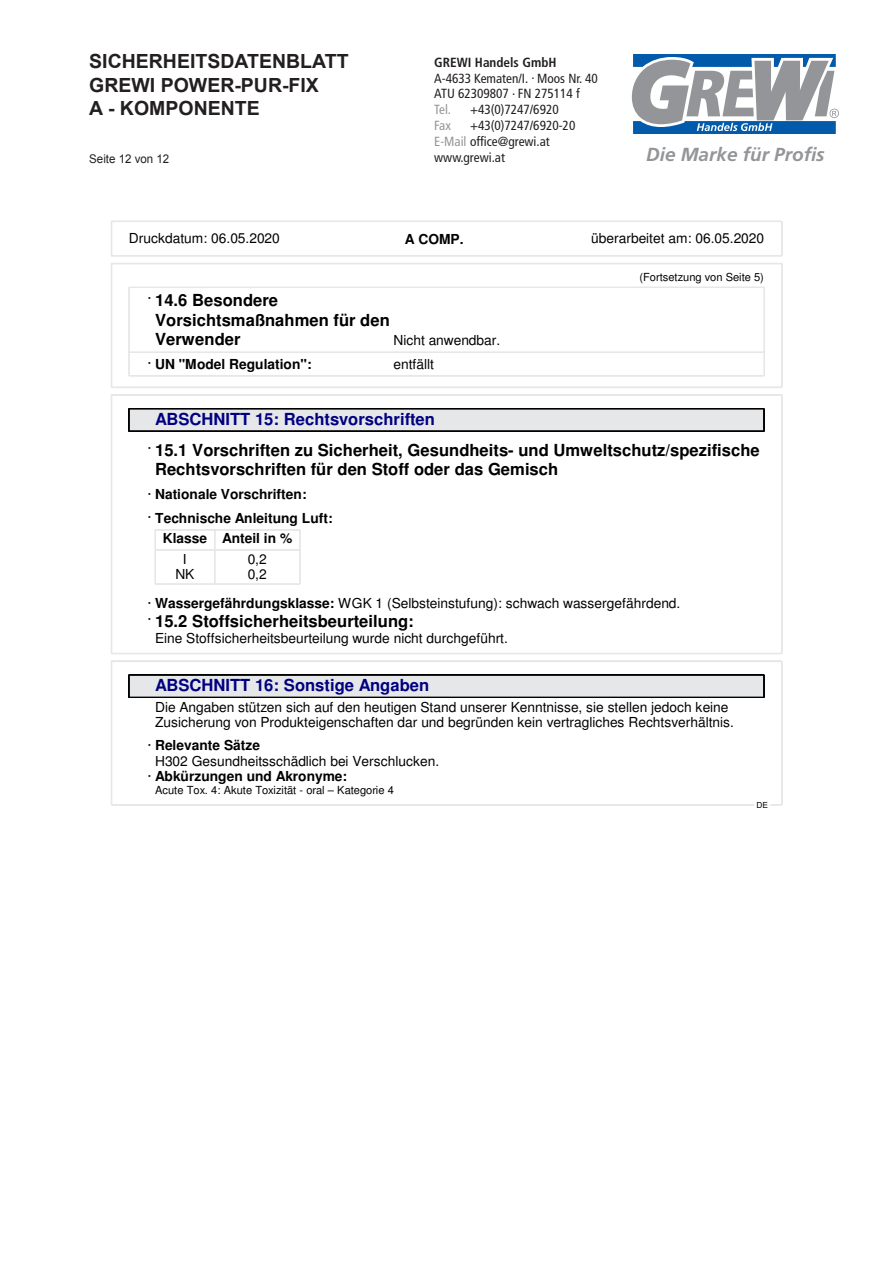
<style>
.page{position:relative;width:893px;height:1263px;background:#fff}
.page>*{position:absolute;margin:0;border:0;box-sizing:border-box;transform-origin:0 0}
.t1{font:700 19.5px/23.4px "Arial";color:#231f20}
.t2{font:italic 700 18.9px "Frutiger";color:#939598}
.t3{font:700 16.65px/19px "Helvetica";color:#000}
.t4{font:700 16.65px "Helvetica";color:#000080}
.t5{font:13.8px/29.2px "Helvetica";color:#000}
.t6{font:700 13.8px/23.5px "Helvetica";color:#000}
.t7{font:condensed 13.2px/15.9px "Frutiger";color:#231f20}
.t8{font:700 condensed 13.2px "Frutiger";color:#231f20}
.t9{font:condensed 13.2px "Frutiger";letter-spacing:-.02em;color:#939598}
.t10{font:12px "Arial";color:#231f20;scale:.96 1}
.t11{font:11.1px "Helvetica";letter-spacing:-.005em;color:#000}
.t12{font:8.25px "Helvetica";color:#000}
.s1{color:#939598}
.s2{font-weight:400}
.s3{color:#000080}
.s4{font-weight:700}
</style>
<div class="page">
<hr style="left:111px;top:221px;width:671px;height:1px;background:#e6e7e9">
<hr style="left:111px;top:255px;width:671px;height:1px;background:#e6e7e9">
<hr style="left:111px;top:256px;width:671px;height:1px;background:#e6e7e9">
<hr style="left:781px;top:221px;width:1px;height:34px;background:#e6e7e9">
<hr style="left:111px;top:221px;width:1px;height:34px;background:#e6e7e9">
<hr style="left:112px;top:221px;width:1px;height:34px;background:#e6e7e9">
<hr style="left:782px;top:221px;width:1px;height:34px;background:#e6e7e9">
<hr style="left:129px;top:287px;width:635px;height:1px;background:#e6e7e9">
<hr style="left:129px;top:352px;width:635px;height:1px;background:#e6e7e9">
<hr style="left:129px;top:375px;width:635px;height:1px;background:#e6e7e9">
<hr style="left:129px;top:376px;width:635px;height:1px;background:#e6e7e9">
<hr style="left:129px;top:287px;width:1px;height:89px;background:#e6e7e9">
<hr style="left:764px;top:287px;width:1px;height:89px;background:#e6e7e9">
<hr style="left:111px;top:263px;width:671px;height:1px;background:#e6e7e9">
<hr style="left:111px;top:264px;width:671px;height:1px;background:#e6e7e9">
<hr style="left:111px;top:387px;width:671px;height:1px;background:#e6e7e9">
<hr style="left:781px;top:263px;width:1px;height:124px;background:#e6e7e9">
<hr style="left:111px;top:263px;width:1px;height:124px;background:#e6e7e9">
<hr style="left:112px;top:263px;width:1px;height:124px;background:#e6e7e9">
<hr style="left:782px;top:263px;width:1px;height:124px;background:#e6e7e9">
<div style="left:129px;top:409px;width:635px;height:22px;background:#e6e7e9"></div>
<hr style="left:129px;top:408px;width:635px;height:1px;background:#000">
<hr style="left:129px;top:431px;width:635px;height:1px;background:#000">
<svg style="left:129px;top:409px;width:1px;height:22px"></svg>
<svg style="left:764px;top:409px;width:1px;height:22px"></svg>
<hr style="left:155px;top:529px;width:145px;height:1px;background:#e6e7e9">
<hr style="left:155px;top:530px;width:145px;height:1px;background:#e6e7e9">
<svg style="left:155px;top:531px;width:1px;height:18px"></svg>
<svg style="left:214px;top:531px;width:2px;height:18px"></svg>
<svg style="left:299px;top:530px;width:2px;height:19px"></svg>
<hr style="left:155px;top:549px;width:145px;height:1px;background:#e6e7e9">
<hr style="left:155px;top:550px;width:145px;height:1px;background:#e6e7e9">
<hr style="left:155px;top:584px;width:145px;height:1px;background:#e6e7e9">
<hr style="left:155px;top:549px;width:1px;height:35px;background:#e6e7e9">
<hr style="left:214px;top:549px;width:1px;height:35px;background:#e6e7e9">
<hr style="left:215px;top:549px;width:1px;height:35px;background:#e6e7e9">
<hr style="left:299px;top:549px;width:1px;height:35px;background:#e6e7e9">
<hr style="left:300px;top:549px;width:1px;height:35px;background:#e6e7e9">
<hr style="left:111px;top:395px;width:671px;height:1px;background:#e6e7e9">
<hr style="left:111px;top:653px;width:671px;height:1px;background:#e6e7e9">
<hr style="left:781px;top:395px;width:1px;height:258px;background:#e6e7e9">
<hr style="left:111px;top:395px;width:1px;height:258px;background:#e6e7e9">
<hr style="left:112px;top:395px;width:1px;height:258px;background:#e6e7e9">
<hr style="left:782px;top:395px;width:1px;height:258px;background:#e6e7e9">
<div style="left:129px;top:675px;width:635px;height:22px;background:#e6e7e9"></div>
<hr style="left:129px;top:675px;width:635px;height:1px;background:#000">
<hr style="left:129px;top:697px;width:635px;height:1px;background:#000">
<svg style="left:129px;top:676px;width:1px;height:21px"></svg>
<svg style="left:764px;top:675px;width:1px;height:22px"></svg>
<hr style="left:111px;top:661px;width:671px;height:1px;background:#e6e7e9">
<hr style="left:111px;top:804px;width:671px;height:1px;background:#e6e7e9">
<hr style="left:111px;top:805px;width:671px;height:1px;background:#e6e7e9">
<svg style="left:754px;top:804px;width:16px;height:2px"></svg>
<hr style="left:781px;top:661px;width:1px;height:144px;background:#e6e7e9">
<hr style="left:111px;top:661px;width:1px;height:144px;background:#e6e7e9">
<hr style="left:112px;top:661px;width:1px;height:144px;background:#e6e7e9">
<hr style="left:782px;top:661px;width:1px;height:144px;background:#e6e7e9">
<svg style="left:632px;top:54px;width:207px;height:80px"></svg>
<h1 class="t1" style="left:89px;top:50px;width:261px">SICHERHEITSDATENBLATT<br>GREWI POWER-PUR-FIX<br>A - KOMPONENTE</h1>
<p class="t10" style="left:89px;top:151px;width:85px">Seite 12 von 12</p>
<p class="t8" style="left:434px;top:54px;width:124px">GREWI Handels GmbH</p>
<p class="t7" style="left:434px;top:70px;width:165px">A-4633 Kematen/I. . Moos Nr. 40<br>ATU 62309807 . FN 275114 f</p>
<p class="t9" style="left:434px;top:102px;width:18px">Tel.</p>
<p class="t7" style="left:470px;top:102px;width:90px">+43(0)7247/6920</p>
<p class="t9" style="left:434px;top:118px;width:18px">Fax</p>
<p class="t7" style="left:434px;top:118px;width:143px;text-indent:36px">+43(0)7247/6920-20<br><span class="s1">E-Mail</span> office@grewi.at www.grewi.at</p>
<h2 class="t2" style="left:646px;top:143px;width:180px">Die Marke für Profis</h2>
<p class="t5" style="left:129px;top:224px;width:153px">Druckdatum: 06.05.2020</p>
<p class="t6" style="left:405px;top:228px;width:60px">A COMP.</p>
<p class="t5" style="left:591px;top:224px;width:175px">überarbeitet am: 06.05.2020</p>
<p class="t3" style="left:155px;top:291px;width:236px;text-indent:-8px"><sup>·</sup> 14.6 Besondere<br>Vorsichtsmaßnahmen für den<br>Verwender</p>
<p class="t5" style="left:394px;top:327px;width:108px">Nicht anwendbar.</p>
<p class="t6" style="left:147px;top:352px;width:166px"><span class="s2">·</span> UN "Model Regulation":</p>
<p class="t5" style="left:393px;top:351px;width:42px">entfällt</p>
<p class="t11" style="left:639px;top:273px;width:126px">(Fortsetzung von Seite 5)</p>
<p class="t3" style="left:147px;top:403px;width:614px;line-height:31.2px;text-indent:8px"><span class="s3">ABSCHNITT 15: Rechtsvorschriften<br></span><sup>·</sup> 15.1 Vorschriften zu Sicherheit, Gesundheits- und Umweltschutz/spezifische</p>
<p class="t3" style="left:155px;top:460px;width:405px">Rechtsvorschriften für den Stoff oder das Gemisch</p>
<p class="t6" style="left:147px;top:483px;width:187px"><span class="s2">·</span> Nationale Vorschriften:<br><span class="s2">·</span> Technische Anleitung Luft:</p>
<p class="t6" style="left:163px;top:526px;width:131px">Klasse Anteil in %</p>
<p class="t5" style="left:183px;top:546px;width:5px">I</p>
<p class="t5" style="left:248px;top:546px;width:21px">0,2</p>
<p class="t5" style="left:175px;top:561px;width:21px">NK</p>
<p class="t5" style="left:147px;top:561px;width:534px;text-indent:100px">0,2<br>· <span class="s4">Wassergefährdungsklasse:</span> WGK 1 (Selbsteinstufung): schwach wassergefährdend.</p>
<p class="t3" style="left:147px;top:611px;width:268px"><sup>·</sup> 15.2 Stoffsicherheitsbeurteilung:</p>
<p class="t5" style="left:155px;top:624px;width:354px">Eine Stoffsicherheitsbeurteilung wurde nicht durchgeführt.</p>
<p class="t4" style="left:155px;top:676px;width:276px">ABSCHNITT 16: Sonstige Angaben</p>
<p class="t5" style="left:155px;top:700px;width:580px;line-height:15.3px">Die Angaben stützen sich auf den heutigen Stand unserer Kenntnisse, sie stellen jedoch keine<br>Zusicherung von Produkteigenschaften dar und begründen kein vertragliches Rechtsverhältnis.</p>
<p class="t6" style="left:147px;top:733px;width:114px"><span class="s2">·</span> Relevante Sätze</p>
<p class="t5" style="left:155px;top:747px;width:286px">H302 Gesundheitsschädlich bei Verschlucken.</p>
<p class="t6" style="left:147px;top:765px;width:201px"><span class="s2">·</span> Abkürzungen und Akronyme:</p>
<p class="t11" style="left:155px;top:786px;width:240px">Acute Tox. 4: Akute Toxizität - oral – Kategorie 4</p>
<p class="t12" style="left:756px;top:802px;width:13px">DE</p>
</div>
